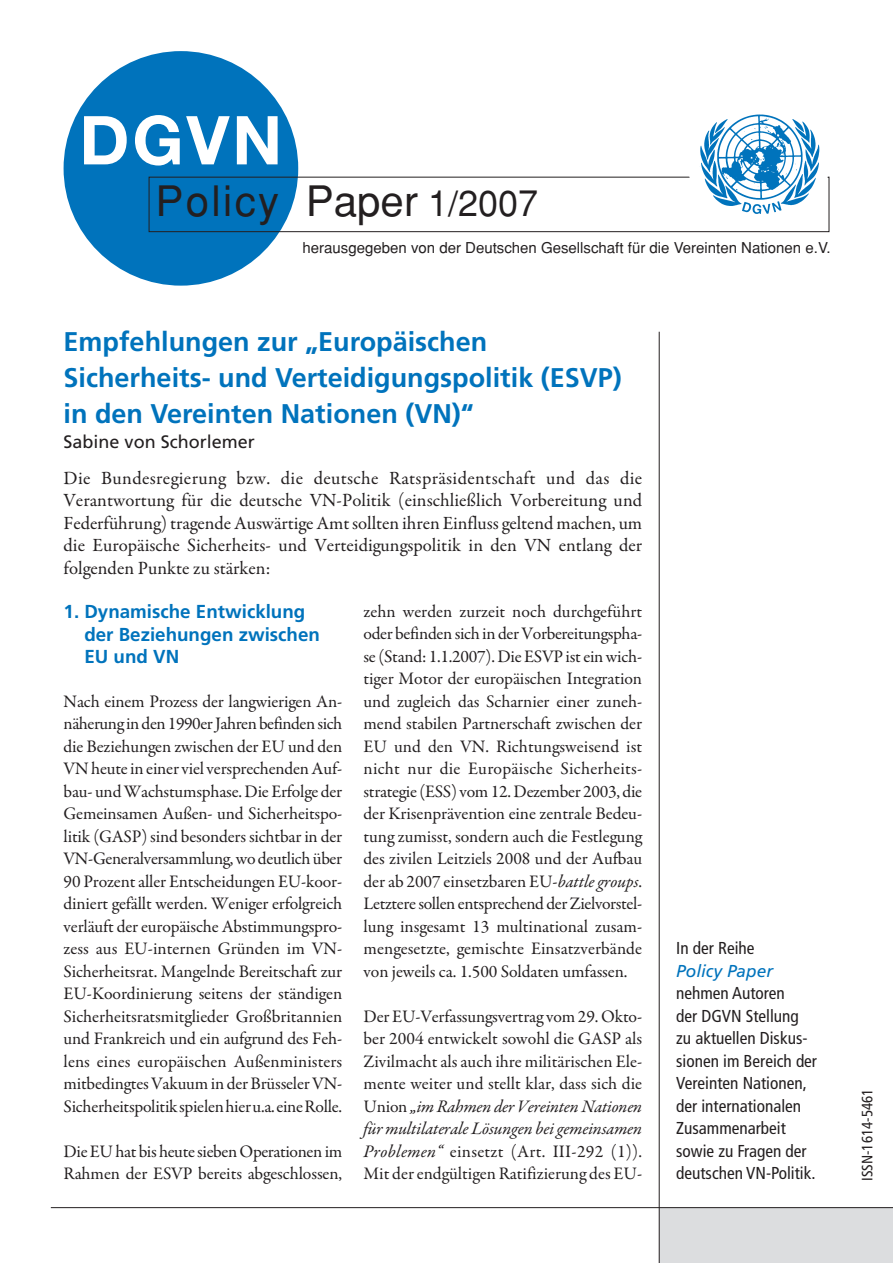
<style>
.page{position:relative;width:893px;height:1263px;background:#fff}
.page>*{position:absolute;margin:0;border:0;box-sizing:border-box;transform-origin:0 0}
.t1{font:700 67.5px "Helvetica Neue";color:#fff}
.t2{font:42px "Helvetica";letter-spacing:.055em;color:#231f20}
.t3{font:700 27px/36px "Frutiger";color:#0073bc}
.t4{font:18.75px/22.5px "Garamond Premr Pro";color:#231f20;text-align:justify}
.t5{font:700 18.75px/22.5px "Frutiger";color:#0073bc}
.t6{font:18px "Frutiger";color:#231f20}
.t7{font:17.7px/22.5px "Garamond Premr Pro";letter-spacing:-.005em;color:#231f20;text-align:justify}
.t8{font:condensed 17.25px/22.5px "Frutiger";color:#231f20}
.t9{font:italic 17.25px "Frutiger";color:#0073bc}
.t10{font:15px "Helvetica";color:#231f20}
.t11{font:condensed 15px "Frutiger";color:#231f20}
.s1{font-size:36px}
.s2{font-style:italic}
</style>
<div class="page">
<div style="left:659px;top:1208px;width:233px;height:55px;background:#dcdddf"></div>
<hr style="left:51px;top:1207px;width:841px;height:1px;background:#231f20">
<hr style="left:658px;top:332px;width:1px;height:931px;background:#231f20">
<div style="left:64px;top:51px;width:234px;height:235px;background:#0073bc;border-radius:50%"></div>
<div style="left:149px;top:177px;width:680px;height:55px;border:1px solid #231f20"></div>
<div style="left:687px;top:100px;width:142px;height:124px;background:#fff;border-radius:50%"></div>
<img style="left:700px;top:114px;width:120px;height:100px">
<h1 class="t1" style="left:79px;top:116px;width:204px">DGVN</h1>
<h2 class="t2" style="left:155px;top:186px;width:384px">Policy Paper <span class="s1">1/2007</span></h2>
<p class="t10" style="left:302px;top:242px;width:529px">herausgegeben von der Deutschen Gesellschaft für die Vereinten Nationen e.V.</p>
<h3 class="t3" style="left:64px;top:326px;width:560px">Empfehlungen zur „Europäischen<br>Sicherheits- und Verteidigungspolitik (ESVP) in den Vereinten Nationen (VN)“</h3>
<p class="t6" style="left:64px;top:435px;width:193px">Sabine von Schorlemer</p>
<p class="t4" style="left:64px;top:468px;width:580px">Die Bundesregierung bzw. die deutsche Ratspräsidentschaft und das die Verantwortung für die deutsche VN-Politik (einschließlich Vorbereitung und Federführung) tragende Auswärtige Amt sollten ihren Einfluss geltend machen, um die Europäische Sicherheits- und Verteidigungspolitik in den VN entlang der folgenden Punkte zu stärken:</p>
<p class="t5" style="left:84px;top:602px;width:237px;text-indent:-21px">1. Dynamische Entwicklung der Beziehungen zwischen<br>EU und VN</p>
<p class="t7" style="left:64px;top:691px;width:280px">Nach einem Prozess der langwierigen An&shy;näherung in den 1990er Jahren befinden sich die Beziehungen zwischen der EU und den VN heute in einer viel versprechenden Auf&shy;bau- und Wachstumsphase. Die Erfolge der Gemeinsamen Außen- und Sicherheitspo&shy;litik (GASP) sind besonders sichtbar in der VN-Generalversammlung, wo deutlich über 90 Prozent aller Entscheidungen EU-koor&shy;diniert gefällt werden. Weniger erfolgreich verläuft der europäische Abstimmungspro&shy;zess aus EU-internen Gründen im VN-Sicherheitsrat. Mangelnde Bereitschaft zur EU-Koordinierung seitens der ständigen Sicherheitsratsmitglieder Großbritannien und Frankreich und ein aufgrund des Feh&shy;lens eines europäischen Außenministers mitbedingtes Vakuum in der Brüsseler VN-Sicherheitspolitikspielenhieru.a.eineRolle.</p>
<p class="t7" style="left:64px;top:1141px;width:280px">Die EU hat bis heute sieben Operationen im<br>Rahmen der ESVP bereits abgeschlossen,</p>
<p class="t7" style="left:363px;top:601px;width:280px">zehn werden zurzeit noch durchgeführt oder befinden sich in der Vorbereitungspha&shy;se (Stand: 1.1.2007). Die ESVP ist ein wich&shy;tiger Motor der europäischen Integration und zugleich das Scharnier einer zuneh&shy;mend stabilen Partnerschaft zwischen der EU und den VN. Richtungsweisend ist nicht nur die Europäische Sicherheits&shy;strategie (ESS) vom 12. Dezember 2003, die der Krisenprävention eine zentrale Bedeu&shy;tung zumisst, sondern auch die Festlegung des zivilen Leitziels 2008 und der Aufbau der ab 2007 einsetzbaren EU-<span class="s2">battle groups</span>.<br>Letztere sollen entsprechend der Zielvorstel&shy;lung insgesamt 13 multinational zusam&shy;mengesetzte, gemischte Einsatzverbände von jeweils ca. 1.500 Soldaten umfassen.</p>
<p class="t7" style="left:363px;top:1006px;width:280px">Der EU-Verfassungsvertrag vom 29. Okto&shy;ber 2004 entwickelt sowohl die GASP als Zivilmacht als auch ihre militärischen Ele&shy;mente weiter und stellt klar, dass sich die Union <span class="s2">„im Rahmen der Vereinten Nationen für multilaterale Lösungen bei gemeinsamen Problemen“</span> einsetzt (Art. III-292 (1)).<br>Mit der endgültigen Ratifizierung des EU-</p>
<p class="t8" style="left:676px;top:938px;width:80px">In der Reihe</p>
<p class="t9" style="left:676px;top:964px;width:98px">Policy Paper</p>
<p class="t8" style="left:676px;top:983px;width:142px">nehmen Autoren<br>der DGVN Stellung zu aktuellen Diskus&shy;sionen im Bereich der<br>Vereinten Nationen, der internationalen<br>Zusammenarbeit sowie zu Fragen der deutschen VN-Politik.</p>
<p class="t11" style="left:861px;top:1181px;width:94px;rotate:-90deg">ISSN-1614-5461</p>
</div>
